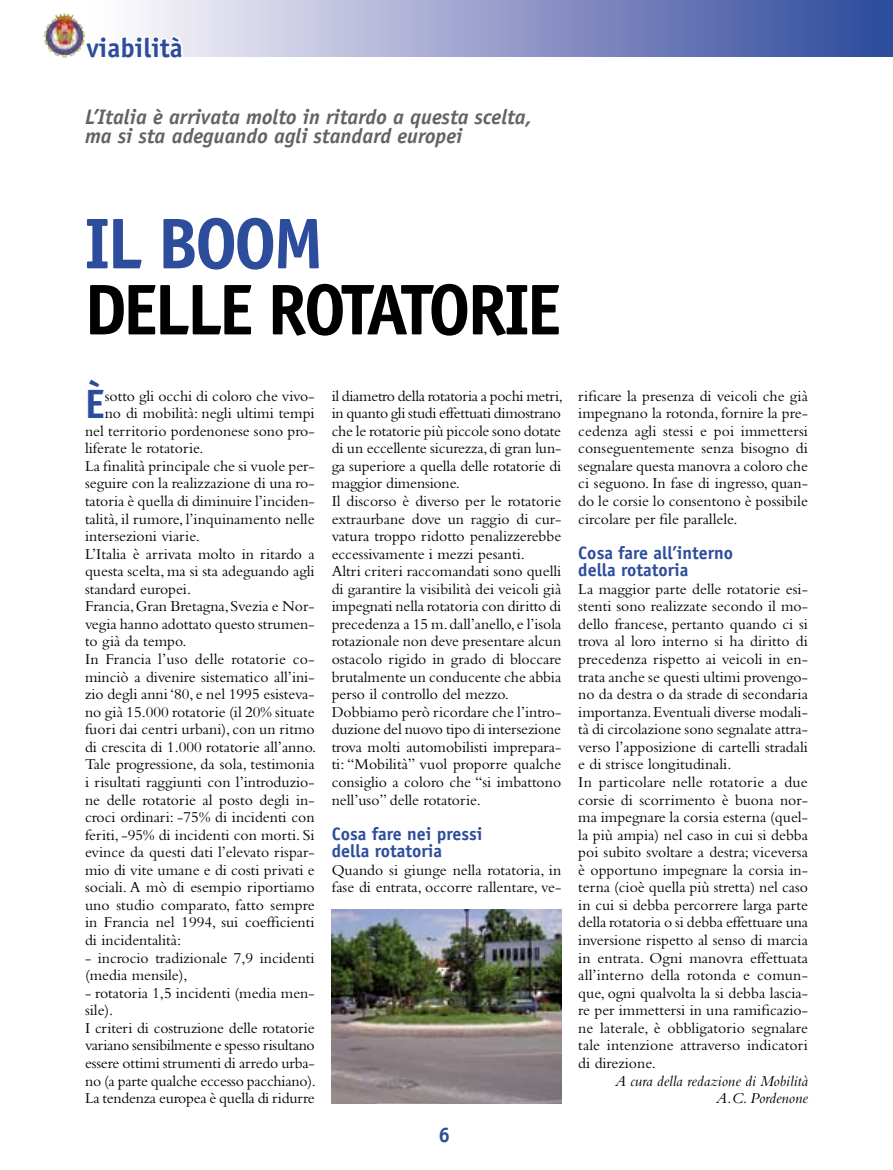
<style>
.page{position:relative;width:893px;height:1170px;background:#fff}
.page>*{position:absolute;margin:0;border:0;box-sizing:border-box;transform-origin:0 0}
.t1{font:700 72px "Officina Sans";letter-spacing:-.05em;color:#000}
.t2{font:700 72px "Officina Sans";color:#2d4c9c}
.t3{font:700 41.1px "Officina Sans";color:#2d4c9c}
.t4{font:700 27px "Officina Sans";color:#2d4c9c}
.t5{font:italic 700 21px/19.5px "Officina Sans";color:#636363}
.t6{font:700 18px/17.5px "Officina Sans";color:#2d4c9c}
.t7{font:15.75px/17.5px "Bembo";color:#000}
.t8{font:italic 15.75px/17.5px "Bembo";color:#000;text-align:right}
</style>
<div class="page">
<div style="left:87px;top:0;width:806px;height:56px;background:linear-gradient(to right,#fffdff,#2e469b)"></div>
<img style="left:65px;top:13px;width:16px;height:12px">
<svg style="left:83px;top:17px;width:103px;height:40px"></svg>
<img style="left:332px;top:909px;width:229px;height:194px">
<h3 class="t4" style="left:86px;top:31px;width:98px">viabilità</h3>
<h3 class="t5" style="left:85px;top:107px;width:449px">L’Italia è arrivata molto in ritardo a questa scelta, ma si sta adeguando agli standard europei</h3>
<h1 class="t2" style="left:84px;top:199px;width:241px">Il boom</h1>
<h1 class="t1" style="left:84px;top:265px;width:479px">delle rotatorie</h1>
<h2 class="t3" style="left:85px;top:378px;width:21px">È</h2>
<p class="t7" style="left:105px;top:386px;width:211px">sotto gli occhi di coloro che vivo-</p>
<p class="t7" style="left:105px;top:404px;width:211px">no di mobilità: negli ultimi tempi</p>
<p class="t7" style="left:85px;top:422px;width:231px">nel territorio pordenonese sono pro-</p>
<p class="t7" style="left:85px;top:439px;width:120px">liferate le rotatorie.</p>
<p class="t7" style="left:85px;top:457px;width:231px">La finalità principale che si vuole per-</p>
<p class="t7" style="left:85px;top:474px;width:231px">seguire con la realizzazione di una ro-</p>
<p class="t7" style="left:85px;top:492px;width:231px">tatoria è quella di diminuire l’inciden-</p>
<p class="t7" style="left:85px;top:509px;width:231px">talità, il rumore, l’inquinamento nelle</p>
<p class="t7" style="left:85px;top:527px;width:116px">intersezioni viarie.</p>
<p class="t7" style="left:85px;top:544px;width:231px">L’Italia è arrivata molto in ritardo a</p>
<p class="t7" style="left:85px;top:562px;width:231px">questa scelta, ma si sta adeguando agli</p>
<p class="t7" style="left:85px;top:579px;width:108px">standard europei.</p>
<p class="t7" style="left:85px;top:597px;width:231px">Francia, Gran Bretagna, Svezia e Nor-</p>
<p class="t7" style="left:85px;top:615px;width:231px">vegia hanno adottato questo strumen-</p>
<p class="t7" style="left:85px;top:632px;width:103px">to già da tempo.</p>
<p class="t7" style="left:85px;top:650px;width:231px">In Francia l’uso delle rotatorie co-</p>
<p class="t7" style="left:85px;top:667px;width:231px">minciò a divenire sistematico all’ini-</p>
<p class="t7" style="left:85px;top:685px;width:231px">zio degli anni ‘80, e nel 1995 esisteva-</p>
<p class="t7" style="left:85px;top:702px;width:231px">no già 15.000 rotatorie (il 20% situate</p>
<p class="t7" style="left:85px;top:720px;width:231px">fuori dai centri urbani), con un ritmo</p>
<p class="t7" style="left:85px;top:737px;width:233px">di crescita di 1.000 rotatorie all’anno.</p>
<p class="t7" style="left:85px;top:755px;width:231px">Tale progressione, da sola, testimonia</p>
<p class="t7" style="left:85px;top:773px;width:231px">i risultati raggiunti con l’introduzio-</p>
<p class="t7" style="left:85px;top:790px;width:231px">ne delle rotatorie al posto degli in-</p>
<p class="t7" style="left:85px;top:808px;width:231px">croci ordinari: -75% di incidenti con</p>
<p class="t7" style="left:85px;top:825px;width:231px">feriti, -95% di incidenti con morti. Si</p>
<p class="t7" style="left:85px;top:843px;width:231px">evince da questi dati l’elevato rispar-</p>
<p class="t7" style="left:85px;top:860px;width:231px">mio di vite umane e di costi privati e</p>
<p class="t7" style="left:85px;top:878px;width:231px">sociali. A mò di esempio riportiamo</p>
<p class="t7" style="left:85px;top:895px;width:231px">uno studio comparato, fatto sempre</p>
<p class="t7" style="left:85px;top:913px;width:231px">in Francia nel 1994, sui coefficienti</p>
<p class="t7" style="left:85px;top:930px;width:98px">di incidentalità:</p>
<p class="t7" style="left:85px;top:948px;width:231px">- incrocio tradizionale 7,9 incidenti (media mensile),</p>
<p class="t7" style="left:85px;top:983px;width:232px">- rotatoria 1,5 incidenti (media men&shy;sile).<br>I criteri di costruzione delle rotatorie variano sensibilmente e spesso risultano essere ottimi strumenti di arredo urba&shy;no (a parte qualche eccesso pacchiano).<br>La tendenza europea è quella di ridurre</p>
<p class="t7" style="left:332px;top:386px;width:233px">il diametro della rotatoria a pochi metri, in quanto gli studi effettuati dimostrano che le rotatorie più piccole sono dotate di un eccellente sicurezza, di gran lun&shy;ga superiore a quella delle rotatorie di maggior dimensione.<br>Il discorso è diverso per le rotatorie extraurbane dove un raggio di cur&shy;vatura troppo ridotto penalizzerebbe eccessivamente i mezzi pesanti.<br>Altri criteri raccomandati sono quelli di garantire la visibilità dei veicoli già impegnati nella rotatoria con diritto di precedenza a 15 m. dall’anello, e l’isola rotazionale non deve presentare alcun ostacolo rigido in grado di bloccare brutalmente un conducente che abbia perso il controllo del mezzo.<br>Dobbiamo però ricordare che l’intro&shy;duzione del nuovo tipo di intersezione trova molti automobilisti imprepara&shy;ti: “Mobilità” vuol proporre qualche consiglio a coloro che “si imbattono nell’uso” delle rotatorie.</p>
<p class="t6" style="left:332px;top:824px;width:152px">Cosa fare nei pressi della rotatoria</p>
<p class="t7" style="left:332px;top:860px;width:231px">Quando si giunge nella rotatoria, in fase di entrata, occorre rallentare, ve-</p>
<p class="t7" style="left:578px;top:386px;width:231px;text-align:justify">rificare la presenza di veicoli che già impegnano la rotonda, fornire la pre&shy;cedenza agli stessi e poi immettersi conseguentemente senza bisogno di segnalare questa manovra a coloro che ci seguono. In fase di ingresso, quan&shy;do le corsie lo consentono è possibile circolare per file parallele.</p>
<p class="t6" style="left:578px;top:543px;width:156px">Cosa fare all’interno della rotatoria</p>
<p class="t7" style="left:578px;top:579px;width:231px">La maggior parte delle rotatorie esi&shy;stenti sono realizzate secondo il mo&shy;dello francese, pertanto quando ci si trova al loro interno si ha diritto di precedenza rispetto ai veicoli in en&shy;trata anche se questi ultimi provengo&shy;no da destra o da strade di secondaria importanza. Eventuali diverse modali&shy;tà di circolazione sono segnalate attra&shy;verso l’apposizione di cartelli stradali e di strisce longitudinali.<br>In particolare nelle rotatorie a due corsie di scorrimento è buona nor&shy;ma impegnare la corsia esterna (quel&shy;la più ampia) nel caso in cui si debba poi subito svoltare a destra; viceversa è opportuno impegnare la corsia in&shy;terna (cioè quella più stretta) nel caso in cui si debba percorrere larga parte della rotatoria o si debba effettuare una inversione rispetto al senso di marcia in entrata. Ogni manovra effettuata all’interno della rotonda e comun&shy;que, ogni qualvolta la si debba lascia&shy;re per immettersi in una ramificazio&shy;ne laterale, è obbligatorio segnalare tale intenzione attraverso indicatori di direzione.</p>
<p class="t8" style="left:615px;top:1071px;width:194px">A cura della redazione di Mobilità<br>A.C. Pordenone</p>
</div>
